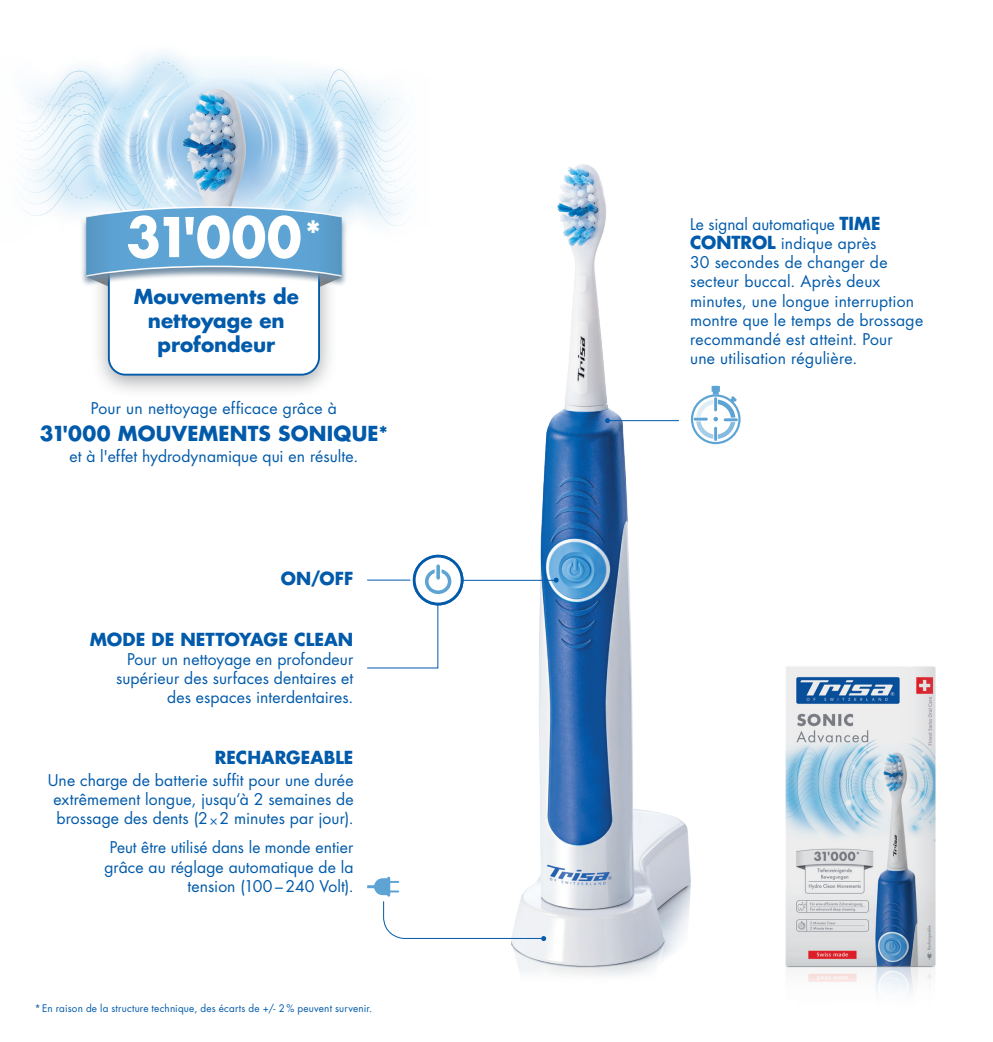
<style>
.page{position:relative;width:993px;height:1042px;background:#fff}
.page>*{position:absolute;margin:0;border:0;box-sizing:border-box;transform-origin:0 0}
.t1{font:700 53.38px "Futura LT Pro";color:#fff;scale:.95 1}
.t2{font:700 36.75px "Futura LT Pro";color:#fff;scale:.95 1}
.t3{font:700 20.12px/24.3px "Futura LT Pro";letter-spacing:.005em;color:#015aaa;text-align:center}
.t4{font:700 17.5px "Futura LT Pro";letter-spacing:.005em;color:#015aaa}
.t5{font:15.75px/19.2px "Futura LT Pro";letter-spacing:.01em;color:#015aaa;text-align:right}
.t6{font:10.15px "Futura LT Pro";letter-spacing:.02em;color:#015aaa}
.s1{font-family:"Calibri";font-weight:300}
.s2{font-weight:700;font-size:17.5px}
</style>
<div class="page">
<img style="left:436px;top:164px;width:305px;height:812px">
<img style="left:785px;top:666px;width:151px;height:326px">
<img style="left:19px;top:52px;width:392px;height:174px">
<div style="left:90px;top:233px;width:248px;height:165px;background:#939598;opacity:.8"></div>
<div style="left:109px;top:246px;width:210px;height:129px;background:#fff;border-radius:17px"></div>
<div style="left:108px;top:245px;width:212px;height:130px;border:2px solid #015aaa;border-radius:17px"></div>
<div style="left:80px;top:207px;width:267px;height:80px;background:#6487a5;opacity:.8"></div>
<svg style="left:86px;top:206px;width:255px;height:84px"></svg>
<svg style="left:605px;top:418px;width:4px;height:5px"></svg>
<svg style="left:412px;top:555px;width:51px;height:50px"></svg>
<div style="left:425px;top:569px;width:26px;height:25px;border:4px solid #5da4d5;border-radius:50%"></div>
<div style="left:434px;top:566px;width:7px;height:12px;background:#fff"></div>
<svg style="left:436px;top:566px;width:4px;height:12px"></svg>
<svg style="left:367px;top:578px;width:191px;height:91px"></svg>
<svg style="left:367px;top:876px;width:179px;height:65px"></svg>
<hr style="left:607px;top:420px;width:71px;height:1px;background:#015aaa">
<svg style="left:690px;top:386px;width:50px;height:58px"></svg>
<h1 class="t1" style="left:126px;top:196px;width:186px">31'000</h1>
<p class="t3" style="left:134px;top:283px;width:167px">Mouvements de nettoyage en profondeur</p>
<h2 class="t2" style="left:305px;top:206px;width:19px">*</h2>
<p class="t5" style="left:91px;top:399px;width:247px">Pour un nettoyage efficace grâce à</p>
<p class="t3" style="left:40px;top:420px;width:350px">31'000 MOUVEMENTS SONIQUE*</p>
<p class="t5" style="left:69px;top:446px;width:290px">et à l'effet hydrodynamique qui en résulte.</p>
<p class="t4" style="left:280px;top:565px;width:74px">ON/OFF</p>
<p class="t4" style="left:90px;top:625px;width:265px">MODE DE NETTOYAGE CLEAN</p>
<p class="t5" style="left:116px;top:649px;width:238px">Pour un nettoyage en profondeur supérieur des surfaces dentaires et des espaces interdentaires.</p>
<p class="t4" style="left:215px;top:743px;width:140px">RECHARGEABLE</p>
<p class="t5" style="left:48px;top:770px;width:307px;text-align:center">Une charge de batterie suffit pour une durée extrêmement longue, jusqu‘à 2 semaines de brossage des dents (2<span class="s1">×</span>2 minutes par jour).</p>
<p class="t5" style="left:104px;top:838px;width:250px">Peut être utilisé dans le monde entier grâce au réglage automatique de la tension (100 – 240 Volt).</p>
<p class="t6" style="left:35px;top:1001px;width:339px">* En raison de la structure technique, des écarts de +/- 2 % peuvent survenir.</p>
<p class="t5" style="left:690px;top:214px;width:234px;text-align:left">Le signal automatique <span class="s2">TIME<br>CONTROL</span> indique après<br>30 secondes de changer de secteur buccal. Après deux minutes, une longue interruption montre que le temps de brossage recommandé est atteint. Pour<br>une utilisation régulière.</p>
</div>
